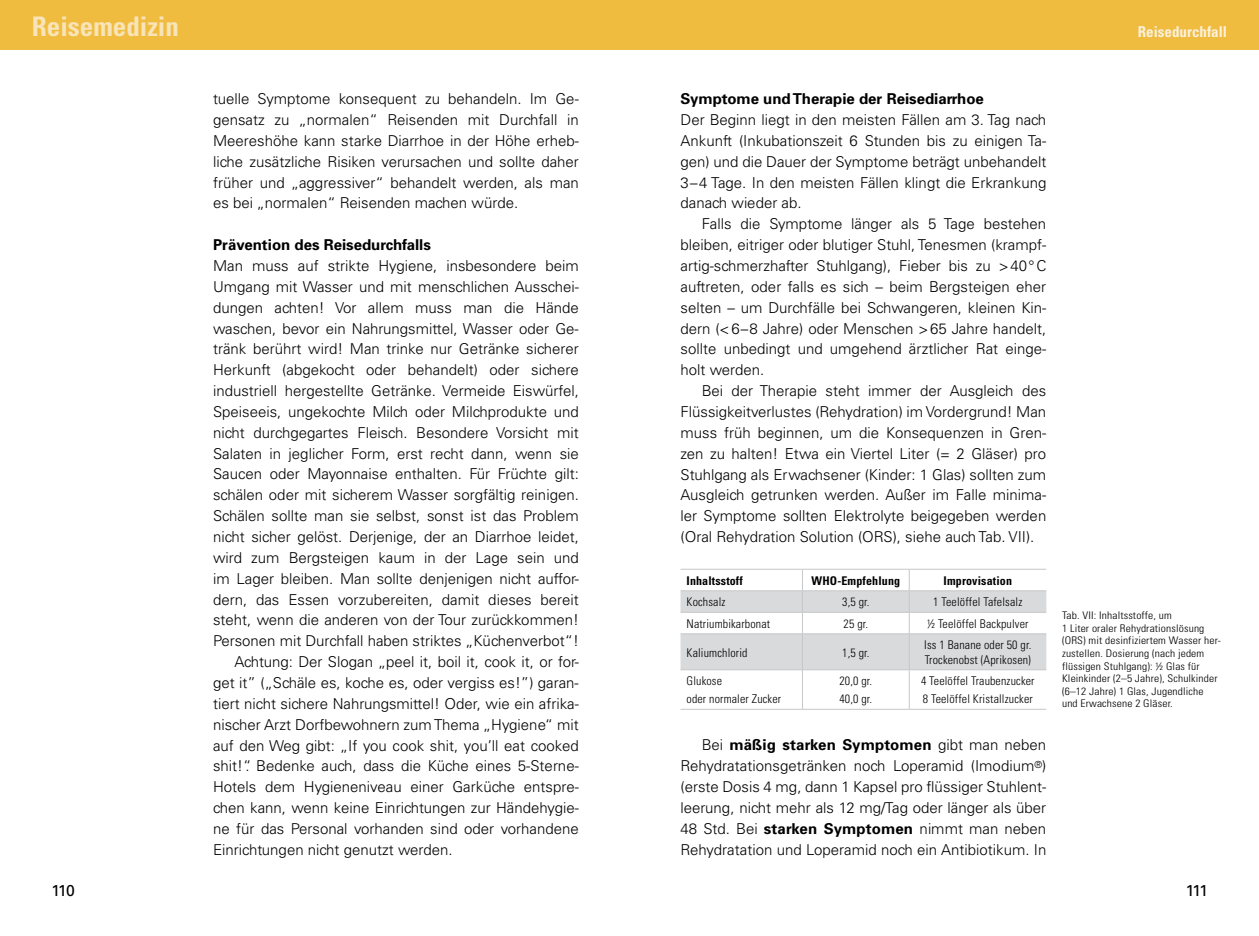
<style>
.page{position:relative;width:1259px;height:936px;background:#fff}
.page>*{position:absolute;margin:0;border:0;box-sizing:border-box;transform-origin:0 0}
.t1{font:700 condensed 27px "Univers";color:#f9e4b8}
.t2{font:15.75px "Univers";letter-spacing:-.12em;color:#000}
.t3{font:300 15px/20.9px "Univers";color:#000}
.t4{font:700 15px "Univers";color:#000}
.t5{font:700 condensed 15px "Univers";color:#fcf1dc}
.t6{font:300 condensed 12px/18px "Univers";letter-spacing:.01em;color:#000}
.t7{font:700 condensed 12px "Univers";letter-spacing:.01em;color:#000}
.t8{font:300 condensed 10.5px/12.6px "Univers";letter-spacing:.01em;color:#000;scale:1.1 1}
.s1{font-weight:700}
</style>
<div class="page">
<div style="left:0;top:0;width:1259px;height:49px;background:#efbc40"></div>
<svg style="left:680px;top:570px;width:366px;height:99px"></svg>
<hr style="left:680px;top:633px;width:122px;height:1px;background:#c6c7c8">
<hr style="left:802px;top:633px;width:107px;height:1px;background:#c6c7c8">
<hr style="left:802px;top:634px;width:1px;height:35px;background:#c6c7c8">
<hr style="left:909px;top:633px;width:137px;height:1px;background:#c6c7c8">
<hr style="left:909px;top:634px;width:1px;height:35px;background:#c6c7c8">
<hr style="left:680px;top:669px;width:122px;height:1px;background:#c6c7c8">
<hr style="left:802px;top:669px;width:107px;height:1px;background:#c6c7c8">
<hr style="left:802px;top:670px;width:1px;height:38px;background:#c6c7c8">
<hr style="left:909px;top:669px;width:137px;height:1px;background:#c6c7c8">
<hr style="left:909px;top:670px;width:1px;height:38px;background:#c6c7c8">
<hr style="left:680px;top:708px;width:122px;height:1px;background:#c6c7c8">
<hr style="left:802px;top:708px;width:107px;height:1px;background:#c6c7c8">
<hr style="left:909px;top:708px;width:137px;height:1px;background:#c6c7c8">
<hr style="left:680px;top:569px;width:122px;height:1px;background:#c6c7c8">
<hr style="left:802px;top:569px;width:107px;height:1px;background:#c6c7c8">
<hr style="left:909px;top:569px;width:137px;height:1px;background:#c6c7c8">
<hr style="left:680px;top:590px;width:122px;height:1px;background:#c6c7c8">
<hr style="left:802px;top:590px;width:107px;height:1px;background:#c6c7c8">
<hr style="left:909px;top:590px;width:137px;height:1px;background:#c6c7c8">
<p class="t1" style="left:32px;top:10px;width:149px">Reisemedizin</p>
<p class="t2" style="left:51px;top:881px;width:25px">110</p>
<p class="t3" style="left:213px;top:88px;width:367px">tuelle Symptome konsequent zu behandeln. Im Ge-- gensatz zu „normalen“ Reisenden mit Durchfall in Meereshöhe kann starke Diarrhoe in der Höhe erheb&shy;liche zusätzliche Risiken verursachen und sollte daher früher und „aggressiver“ behandelt werden, als man es bei „normalen“ Reisenden machen würde.</p>
<p class="t4" style="left:213px;top:236px;width:219px">Prävention des Reisedurchfalls</p>
<p class="t3" style="left:213px;top:255px;width:367px">Man muss auf strikte Hygiene, insbesondere beim</p>
<p class="t3" style="left:213px;top:276px;width:367px">Umgang mit Wasser und mit menschlichen Ausschei-</p>
<p class="t3" style="left:213px;top:297px;width:367px">dungen achten! Vor allem muss man die Hände</p>
<p class="t3" style="left:213px;top:318px;width:367px">waschen, bevor ein Nahrungsmittel, Wasser oder Ge-</p>
<p class="t3" style="left:213px;top:338px;width:367px">tränk berührt wird! Man trinke nur Getränke sicherer</p>
<p class="t3" style="left:213px;top:359px;width:367px">Herkunft (abgekocht oder behandelt) oder sichere</p>
<p class="t3" style="left:213px;top:380px;width:367px">industriell hergestellte Getränke. Vermeide Eiswürfel,</p>
<p class="t3" style="left:213px;top:401px;width:367px">Speiseeis, ungekochte Milch oder Milchprodukte und</p>
<p class="t3" style="left:213px;top:422px;width:367px">nicht durchgegartes Fleisch. Besondere Vorsicht mit</p>
<p class="t3" style="left:213px;top:443px;width:367px">Salaten in jeglicher Form, erst recht dann, wenn sie</p>
<p class="t3" style="left:213px;top:463px;width:367px">Saucen oder Mayonnaise enthalten. Für Früchte gilt:</p>
<p class="t3" style="left:213px;top:484px;width:367px">schälen oder mit sicherem Wasser sorgfältig reinigen.</p>
<p class="t3" style="left:213px;top:505px;width:367px">Schälen sollte man sie selbst, sonst ist das Problem</p>
<p class="t3" style="left:213px;top:526px;width:367px">nicht sicher gelöst. Derjenige, der an Diarrhoe leidet,</p>
<p class="t3" style="left:213px;top:547px;width:367px">wird zum Bergsteigen kaum in der Lage sein und</p>
<p class="t3" style="left:213px;top:568px;width:367px">im Lager bleiben. Man sollte denjenigen nicht auffor-</p>
<p class="t3" style="left:213px;top:588px;width:367px">dern, das Essen vorzubereiten, damit dieses bereit</p>
<p class="t3" style="left:213px;top:609px;width:367px">steht, wenn die anderen von der Tour zurückkommen!</p>
<p class="t3" style="left:213px;top:630px;width:367px">Personen mit Durchfall haben striktes „Küchenverbot“!</p>
<p class="t3" style="left:234px;top:651px;width:346px">Achtung: Der Slogan „peel it, boil it, cook it, or for-</p>
<p class="t3" style="left:213px;top:672px;width:367px">get it” („Schäle es, koche es, oder vergiss es!”) garan-</p>
<p class="t3" style="left:213px;top:693px;width:367px">tiert nicht sichere Nahrungsmittel! Oder, wie ein afrika-</p>
<p class="t3" style="left:213px;top:713px;width:367px">nischer Arzt Dorfbewohnern zum Thema „Hygiene“ mit</p>
<p class="t3" style="left:213px;top:734px;width:367px">auf den Weg gibt: „If you cook shit, you’ll eat cooked</p>
<p class="t3" style="left:213px;top:755px;width:367px">shit!“. Bedenke auch, dass die Küche eines 5-Sterne-</p>
<p class="t3" style="left:213px;top:776px;width:367px">Hotels dem Hygieneniveau einer Garküche entspre-</p>
<p class="t3" style="left:213px;top:797px;width:367px">chen kann, wenn keine Einrichtungen zur Händehygie-</p>
<p class="t3" style="left:213px;top:818px;width:367px">ne für das Personal vorhanden sind oder vorhandene</p>
<p class="t3" style="left:213px;top:839px;width:241px">Einrichtungen nicht genutzt werden.</p>
<p class="t5" style="left:1138px;top:22px;width:91px">Reisedurchfall</p>
<p class="t4" style="left:680px;top:90px;width:305px">Symptome und Therapie der Reisediarrhoe</p>
<p class="t3" style="left:680px;top:109px;width:367px">Der Beginn liegt in den meisten Fällen am 3. Tag nach</p>
<p class="t3" style="left:680px;top:130px;width:365px">Ankunft (Inkubationszeit 6 Stunden bis zu einigen Ta--</p>
<p class="t3" style="left:680px;top:151px;width:367px">gen) und die Dauer der Symptome beträgt unbehandelt</p>
<p class="t3" style="left:680px;top:172px;width:367px">3–4 Tage. In den meisten Fällen klingt die Erkrankung</p>
<p class="t3" style="left:680px;top:193px;width:122px">danach wieder ab.</p>
<p class="t3" style="left:702px;top:213px;width:346px">Falls die Symptome länger als 5 Tage bestehen</p>
<p class="t3" style="left:680px;top:234px;width:367px">bleiben, eitriger oder blutiger Stuhl, Tenesmen (krampf-</p>
<p class="t3" style="left:680px;top:255px;width:367px">artig-schmerzhafter Stuhlgang), Fieber bis zu &gt;40°C</p>
<p class="t3" style="left:680px;top:276px;width:367px">auftreten, oder falls es sich – beim Bergsteigen eher</p>
<p class="t3" style="left:680px;top:297px;width:367px">selten – um Durchfälle bei Schwangeren, kleinen Kin-</p>
<p class="t3" style="left:680px;top:318px;width:367px">dern (&lt;6–8 Jahre) oder Menschen &gt;65 Jahre handelt,</p>
<p class="t3" style="left:680px;top:338px;width:367px">sollte unbedingt und umgehend ärztlicher Rat einge-</p>
<p class="t3" style="left:680px;top:359px;width:85px">holt werden.</p>
<p class="t3" style="left:702px;top:380px;width:346px">Bei der Therapie steht immer der Ausgleich des</p>
<p class="t3" style="left:680px;top:401px;width:367px">Flüssigkeitverlustes (Rehydration) im Vordergrund! Man</p>
<p class="t3" style="left:680px;top:422px;width:367px">muss früh beginnen, um die Konsequenzen in Gren-</p>
<p class="t3" style="left:680px;top:443px;width:367px">zen zu halten! Etwa ein Viertel Liter (= 2 Gläser) pro</p>
<p class="t3" style="left:680px;top:463px;width:367px">Stuhlgang als Erwachsener (Kinder: 1 Glas) sollten zum</p>
<p class="t3" style="left:680px;top:484px;width:367px">Ausgleich getrunken werden. Außer im Falle minima-</p>
<p class="t3" style="left:680px;top:505px;width:367px">ler Symptome sollten Elektrolyte beigegeben werden</p>
<p class="t3" style="left:680px;top:526px;width:355px">(Oral Rehydration Solution (ORS), siehe auch Tab. VII).</p>
<p class="t7" style="left:686px;top:573px;width:58px">Inhaltsstoff</p>
<p class="t7" style="left:811px;top:573px;width:90px">WHO-Empfehlung</p>
<p class="t7" style="left:943px;top:573px;width:70px">Improvisation</p>
<p class="t6" style="left:686px;top:593px;width:40px">Kochsalz</p>
<p class="t6" style="left:842px;top:593px;width:29px">3,5 gr.</p>
<p class="t6" style="left:933px;top:593px;width:91px">1 Teelöffel Tafelsalz</p>
<p class="t6" style="left:686px;top:614px;width:85px">Natriumbikarbonat</p>
<p class="t6" style="left:843px;top:614px;width:26px">25 gr.</p>
<p class="t6" style="left:927px;top:614px;width:103px">½ Teelöffel Backpulver</p>
<p class="t6" style="left:686px;top:643px;width:63px">Kaliumchlorid</p>
<p class="t6" style="left:842px;top:643px;width:29px">1,5 gr.</p>
<p class="t6" style="left:924px;top:638px;width:109px;line-height:14.4px">Iss 1 Banane oder 50 gr.<br>Trockenobst (Aprikosen)</p>
<p class="t6" style="left:686px;top:672px;width:96px">Glukose<br>oder normaler Zucker</p>
<p class="t6" style="left:839px;top:672px;width:34px">20,0 gr.<br>40,0 gr.</p>
<p class="t6" style="left:921px;top:672px;width:115px">4 Teelöffel Traubenzucker<br>8 Teelöffel Kristallzucker</p>
<p class="t3" style="left:680px;top:734px;width:367px;text-align:justify;text-indent:21px">Bei <span class="s1">mäßig starken Symptomen</span> gibt man neben Rehydratationsgetränken noch Loperamid (Imodium<sup>®</sup>) (erste Dosis 4 mg, dann 1 Kapsel pro flüssiger Stuhlent&shy;leerung, nicht mehr als 12 mg/Tag oder länger als über 48 Std. Bei <span class="s1">starken Symptomen</span> nimmt man neben Rehydratation und Loperamid noch ein Antibiotikum. In</p>
<p class="t8" style="left:1062px;top:609px;width:146px">Tab. VII: Inhaltsstoffe, um<br>1 Liter oraler Rehydrationslösung (ORS) mit desinfiziertem Wasser her&shy;zustellen. Dosierung (nach jedem flüssigen Stuhlgang): ½ Glas für Kleinkinder (2–5 Jahre), Schulkinder (6–12 Jahre) 1 Glas, Jugendliche und Erwachsene 2 Gläser.</p>
<p class="t2" style="left:1185px;top:881px;width:24px">111</p>
</div>
